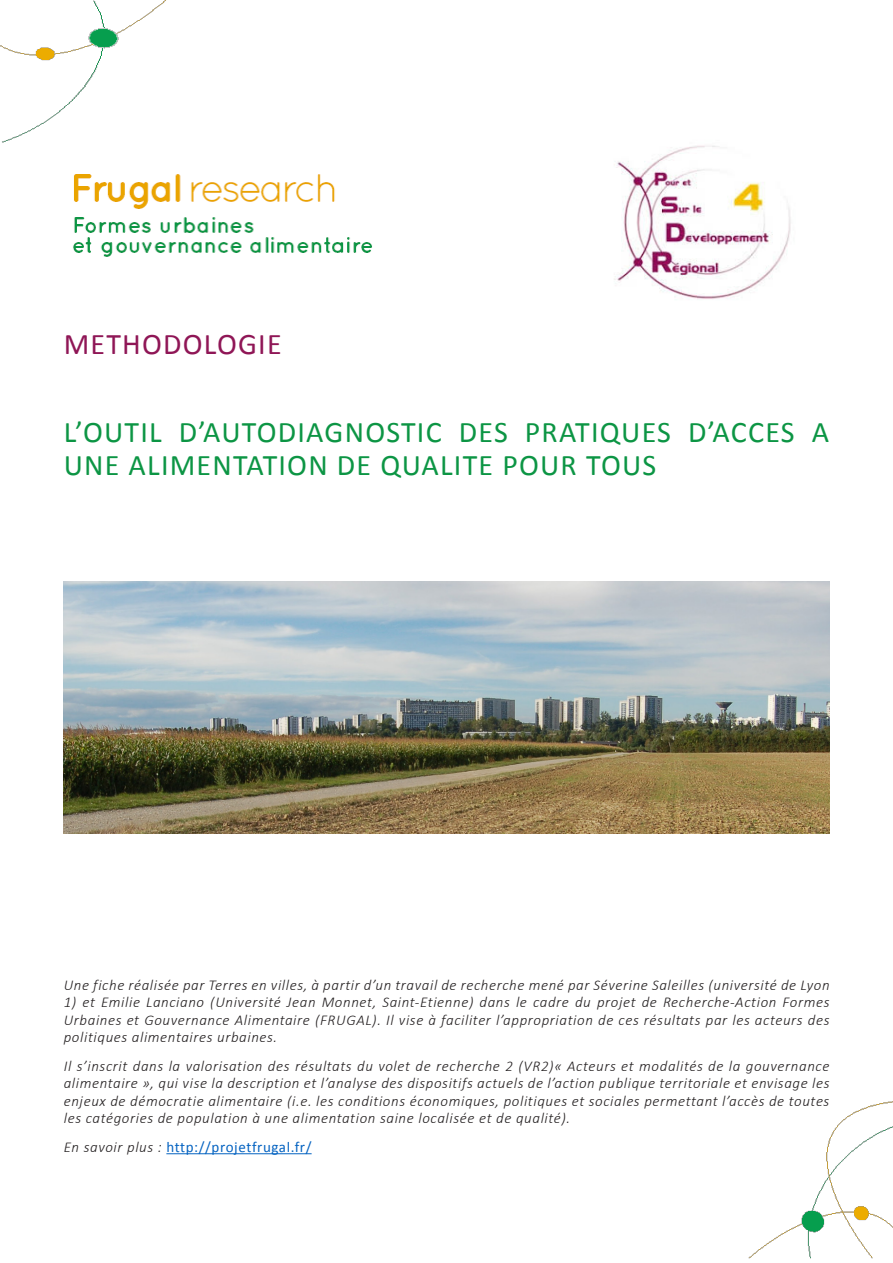
<style>
.page{position:relative;width:893px;height:1263px;background:#fff}
.page>*{position:absolute;margin:0;border:0;box-sizing:border-box;transform-origin:0 0}
.t1{font:30px/32.4px "Calibri";letter-spacing:.04em;color:#0c9544}
.t2{font:30px "Calibri";letter-spacing:.04em;color:#8f1656}
.t3{font:italic 300 15px/17.2px "Calibri";letter-spacing:.04em;color:#231f20;text-align:justify}
.t4{font:15px "Calibri";letter-spacing:.04em;color:#0563c1}
.s1{font-weight:300;font-style:italic;color:#231f20}
</style>
<div class="page">
<img style="left:0;top:0;width:166px;height:143px">
<img style="left:748px;top:1101px;width:145px;height:158px">
<img style="left:73px;top:174px;width:299px;height:83px">
<hr style="left:166px;top:1153px;width:146px;height:1px;background:#0563c1">
<img style="left:64px;top:581px;width:765px;height:252px">
<img style="left:614px;top:145px;width:177px;height:155px">
<p class="t2" style="left:64px;top:325px;width:219px">METHODOLOGIE</p>
<p class="t1" style="left:64px;top:416px;width:767px">L’OUTIL D’AUTODIAGNOSTIC DES PRATIQUES D’ACCES A<br>UNE ALIMENTATION DE QUALITE POUR TOUS</p>
<p class="t3" style="left:64px;top:976px;width:767px">Une fiche réalisée par Terres en villes, à partir d’un travail de recherche mené par Séverine Saleilles (université de Lyon</p>
<p class="t3" style="left:64px;top:993px;width:767px">1) et Emilie Lanciano (Université Jean Monnet, Saint-Etienne) dans le cadre du projet de Recherche-Action Formes Urbaines et Gouvernance Alimentaire (FRUGAL). Il vise à faciliter l’appropriation de ces résultats par les acteurs des politiques alimentaires urbaines.</p>
<p class="t3" style="left:64px;top:1057px;width:767px">Il s’inscrit dans la valorisation des résultats du volet de recherche 2 (VR2)« Acteurs et modalités de la gouvernance alimentaire », qui vise la description et l’analyse des dispositifs actuels de l’action publique territoriale et envisage les enjeux de démocratie alimentaire (i.e. les conditions économiques, politiques et sociales permettant l’accès de toutes les catégories de population à une alimentation saine localisée et de qualité).</p>
<p class="t4" style="left:64px;top:1137px;width:249px"><span class="s1">En savoir plus :</span> http://projetfrugal.fr/</p>
</div>
